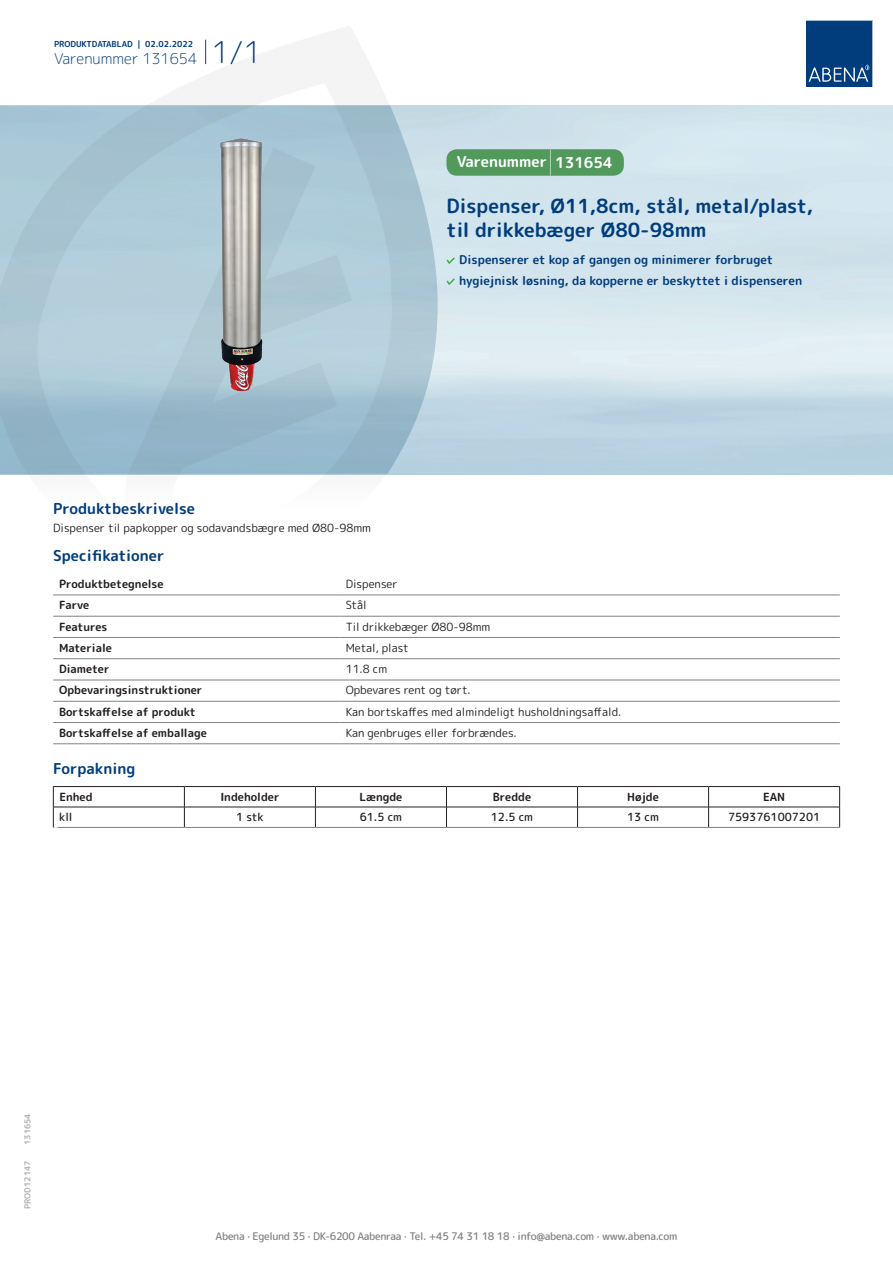
<style>
.page{position:relative;width:893px;height:1263px;background:#fff}
.page>*{position:absolute;margin:0;border:0;box-sizing:border-box;transform-origin:0 0}
.t1{font:700 19.5px/24px "Rounded Mplus 1 c";color:#013d7d}
.t2{font:700 15px "Rounded Mplus 1 c";color:#013d7d}
.t3{font:300 15px "Rounded Mplus 1 c";color:#013d7d}
.t4{font:700 15px "Rounded Mplus 1 c";color:#fff}
.t5{font:700 12px/21px "Rounded Mplus 1 c";color:#013d7d}
.t6{font:11.25px "Rounded Mplus 1 c";color:#231f20}
.t7{font:700 11.25px "Rounded Mplus 1 c";color:#231f20}
.t8{font:500 11.25px "Rounded Mplus 1 c";color:#231f20}
.t9{font:500 10.5px "Rounded Mplus 1 c";letter-spacing:-.03em;color:#808285}
.t10{font:700 10.5px "Rounded Mplus 1 c";color:#fff}
.t11{font:700 8.25px "Rounded Mplus 1 c";color:#013d7d}
.t12{font:700 8.25px "Rounded Mplus 1 c";color:#b2b3b7}
.s1{font-size:30px}
.s2{font-size:25.5px}
</style>
<div class="page">
<svg style="left:0;top:26px;width:439px;height:569px"></svg>
<svg style="left:0;top:106px;width:438px;height:368px;background:#a8c5d4"></svg>
<svg style="left:205px;top:40px;width:1px;height:24px"></svg>
<svg style="left:806px;top:20px;width:67px;height:67px;background:#144b86"></svg>
<img style="left:208px;top:127px;width:62px;height:275px">
<hr style="left:53px;top:595px;width:287px;height:1px;background:#808285">
<hr style="left:340px;top:595px;width:500px;height:1px;background:#808285">
<hr style="left:53px;top:616px;width:287px;height:1px;background:#808285">
<hr style="left:340px;top:616px;width:500px;height:1px;background:#808285">
<hr style="left:53px;top:637px;width:287px;height:1px;background:#808285">
<hr style="left:340px;top:637px;width:500px;height:1px;background:#808285">
<hr style="left:53px;top:658px;width:287px;height:1px;background:#808285">
<hr style="left:340px;top:658px;width:500px;height:1px;background:#808285">
<hr style="left:53px;top:680px;width:287px;height:1px;background:#808285">
<hr style="left:340px;top:680px;width:500px;height:1px;background:#808285">
<hr style="left:53px;top:701px;width:287px;height:1px;background:#808285">
<hr style="left:340px;top:701px;width:500px;height:1px;background:#808285">
<hr style="left:53px;top:722px;width:287px;height:1px;background:#808285">
<hr style="left:340px;top:722px;width:500px;height:1px;background:#808285">
<hr style="left:53px;top:743px;width:287px;height:1px;background:#808285">
<hr style="left:340px;top:743px;width:500px;height:1px;background:#808285">
<hr style="left:53px;top:786px;width:131px;height:1px;background:#231f20">
<hr style="left:184px;top:786px;width:131px;height:1px;background:#231f20">
<hr style="left:315px;top:786px;width:131px;height:1px;background:#231f20">
<hr style="left:446px;top:786px;width:131px;height:1px;background:#231f20">
<hr style="left:577px;top:786px;width:132px;height:1px;background:#231f20">
<hr style="left:709px;top:786px;width:131px;height:1px;background:#231f20">
<hr style="left:53px;top:807px;width:131px;height:1px;background:#231f20">
<svg style="left:53px;top:787px;width:1px;height:40px"></svg>
<hr style="left:184px;top:807px;width:131px;height:1px;background:#231f20">
<svg style="left:184px;top:787px;width:1px;height:40px"></svg>
<hr style="left:315px;top:807px;width:131px;height:1px;background:#231f20">
<svg style="left:315px;top:787px;width:1px;height:40px"></svg>
<hr style="left:446px;top:807px;width:131px;height:1px;background:#231f20">
<svg style="left:446px;top:787px;width:1px;height:40px"></svg>
<hr style="left:577px;top:807px;width:132px;height:1px;background:#231f20">
<svg style="left:577px;top:787px;width:1px;height:40px"></svg>
<hr style="left:709px;top:807px;width:131px;height:1px;background:#231f20">
<svg style="left:708px;top:787px;width:1px;height:40px"></svg>
<svg style="left:839px;top:787px;width:1px;height:40px"></svg>
<hr style="left:53px;top:827px;width:131px;height:1px;background:#808285">
<hr style="left:184px;top:827px;width:131px;height:1px;background:#808285">
<hr style="left:315px;top:827px;width:131px;height:1px;background:#808285">
<hr style="left:446px;top:827px;width:131px;height:1px;background:#808285">
<hr style="left:577px;top:827px;width:132px;height:1px;background:#808285">
<hr style="left:709px;top:827px;width:131px;height:1px;background:#808285">
<svg style="left:446px;top:257px;width:9px;height:7px"></svg>
<svg style="left:446px;top:278px;width:9px;height:7px"></svg>
<div style="left:446px;top:149px;width:178px;height:27px;background:#52995c;border-radius:10px"></div>
<p class="t11" style="left:54px;top:38px;width:141px">PRODUKTDATABLAD | 02.02.2022</p>
<h2 class="t3" style="left:54px;top:48px;width:209px">Varenummer 131654 <span class="s1">1/1</span></h2>
<h2 class="t4" style="left:457px;top:151px;width:157px">Varenummer <span class="s2">|</span> 131654</h2>
<h1 class="t1" style="left:446px;top:194px;width:368px">Dispenser, Ø11,8cm, stål, metal/plast, til drikkebæger Ø80-98mm</h1>
<p class="t5" style="left:459px;top:249px;width:344px">Dispenserer et kop af gangen og minimerer forbruget hygiejnisk løsning, da kopperne er beskyttet i dispenseren</p>
<h2 class="t2" style="left:53px;top:498px;width:143px">Produktbeskrivelse</h2>
<p class="t6" style="left:53px;top:520px;width:319px">Dispenser til papkopper og sodavandsbægre med Ø80-98mm</p>
<h2 class="t2" style="left:53px;top:545px;width:113px">Specifikationer</h2>
<p class="t7" style="left:59px;top:576px;width:106px">Produktbetegnelse</p>
<p class="t6" style="left:346px;top:576px;width:53px">Dispenser</p>
<p class="t7" style="left:59px;top:597px;width:32px">Farve</p>
<p class="t6" style="left:346px;top:597px;width:23px">Stål</p>
<p class="t7" style="left:59px;top:618px;width:50px">Features</p>
<p class="t6" style="left:346px;top:618px;width:146px">Til drikkebæger Ø80-98mm</p>
<p class="t7" style="left:59px;top:640px;width:54px">Materiale</p>
<p class="t6" style="left:346px;top:640px;width:65px">Metal, plast</p>
<p class="t7" style="left:59px;top:661px;width:52px">Diameter</p>
<p class="t6" style="left:346px;top:661px;width:43px">11.8 cm</p>
<p class="t7" style="left:59px;top:682px;width:145px">Opbevaringsinstruktioner</p>
<p class="t6" style="left:346px;top:682px;width:127px">Opbevares rent og tørt.</p>
<p class="t7" style="left:59px;top:704px;width:138px">Bortskaffelse af produkt</p>
<p class="t6" style="left:346px;top:704px;width:277px">Kan bortskaffes med almindeligt husholdningsaffald.</p>
<p class="t7" style="left:59px;top:725px;width:149px">Bortskaffelse af emballage</p>
<p class="t6" style="left:346px;top:725px;width:173px">Kan genbruges eller forbrændes.</p>
<h2 class="t2" style="left:53px;top:758px;width:84px">Forpakning</h2>
<p class="t7" style="left:59px;top:789px;width:35px">Enhed</p>
<p class="t7" style="left:220px;top:789px;width:61px">Indeholder</p>
<p class="t7" style="left:359px;top:789px;width:44px">Længde</p>
<p class="t7" style="left:493px;top:789px;width:40px">Bredde</p>
<p class="t7" style="left:627px;top:789px;width:33px">Højde</p>
<p class="t7" style="left:763px;top:789px;width:24px">EAN</p>
<p class="t8" style="left:59px;top:809px;width:15px">kll</p>
<p class="t8" style="left:236px;top:809px;width:29px">1 stk</p>
<p class="t8" style="left:360px;top:809px;width:44px">61.5 cm</p>
<p class="t8" style="left:491px;top:809px;width:44px">12.5 cm</p>
<p class="t8" style="left:627px;top:809px;width:33px">13 cm</p>
<p class="t8" style="left:728px;top:809px;width:94px">7593761007201</p>
<p class="t10" style="left:53px;top:823px;width:7px">*</p>
<p class="t12" style="left:22px;top:1145px;width:33px;rotate:-90deg">131654</p>
<p class="t12" style="left:22px;top:1209px;width:50px;rotate:-90deg">PROD12147</p>
<p class="t9" style="left:216px;top:1229px;width:463px">Abena · Egelund 35 · DK-6200 Aabenraa · Tel. +45 74 31 18 18 · info@abena.com · www.abena.com</p>
</div>
